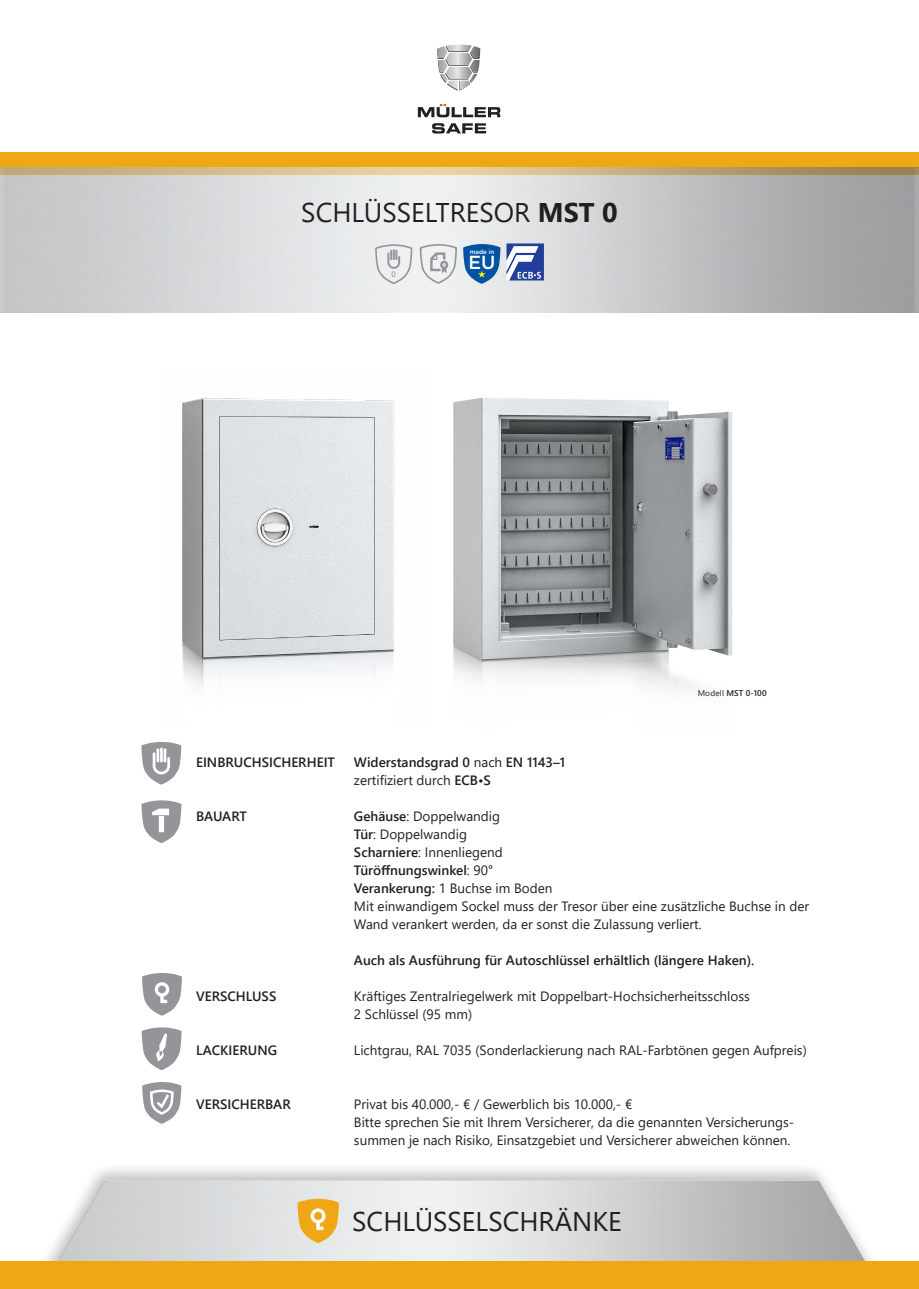
<style>
.page{position:relative;width:919px;height:1289px;background:#fff}
.page>*{position:absolute;margin:0;border:0;box-sizing:border-box;transform-origin:0 0}
.t1{font:27px "Segoe UI";color:#231f20}
.t2{font:500 18.9px "Gotham";color:#fff}
.t3{font:13.5px/18px "Segoe UI";color:#231f20}
.t4{font:600 13.5px "Segoe UI";color:#231f20}
.t5{font:600 8.25px "Segoe UI";letter-spacing:.025em;color:#231f20}
.t6{font:7.8px "Arial";color:#939598}
.t7{font:500 6.15px "Gotham";color:#fff}
.s1{font-weight:700}
.s2{font-weight:400}
.s3{font-weight:600}
</style>
<div class="page">
<img style="left:182px;top:398px;width:213px;height:289px">
<img style="left:453px;top:397px;width:280px;height:293px">
<div style="left:0;top:153px;width:918px;height:22px;background:#efa715"></div>
<div style="left:36px;top:1161px;width:844px;height:120px;background:#231f20;opacity:.41"></div>
<img style="left:36px;top:1180px;width:844px;height:81px">
<img style="left:0;top:167px;width:918px;height:145px">
<div style="left:0;top:1261px;width:918px;height:27px;background:#efa715"></div>
<svg style="left:432px;top:123px;width:54px;height:10px"></svg>
<svg style="left:418px;top:104px;width:82px;height:13px"></svg>
<svg style="left:437px;top:45px;width:43px;height:46px"></svg>
<svg style="left:297px;top:1197px;width:42px;height:46px;background:#edbe5d"></svg>
<svg style="left:463px;top:243px;width:37px;height:41px;background:#3b78b3"></svg>
<svg style="left:419px;top:243px;width:38px;height:41px"></svg>
<svg style="left:506px;top:243px;width:38px;height:37px"></svg>
<svg style="left:374px;top:243px;width:39px;height:42px;background:#dadddd"></svg>
<svg style="left:141px;top:742px;width:40px;height:42px"></svg>
<svg style="left:141px;top:800px;width:40px;height:43px"></svg>
<svg style="left:142px;top:1027px;width:39px;height:43px"></svg>
<svg style="left:142px;top:973px;width:40px;height:42px"></svg>
<svg style="left:142px;top:1082px;width:40px;height:42px"></svg>
<p class="t1" style="left:301px;top:187px;width:318px">SCHLÜSSELTRESOR <span class="s1">MST 0</span></p>
<p class="t6" style="left:391px;top:269px;width:6px">0</p>
<p class="t7" style="left:470px;top:248px;width:26px">made in</p>
<p class="t2" style="left:468px;top:251px;width:28px">EU</p>
<p class="t5" style="left:697px;top:685px;width:71px"><span class="s2">Modell</span> MST 0-100</p>
<p class="t4" style="left:196px;top:749px;width:140px">EINBRUCHSICHERHEIT</p>
<p class="t4" style="left:196px;top:803px;width:52px">BAUART</p>
<p class="t4" style="left:196px;top:983px;width:82px">VERSCHLUSS</p>
<p class="t4" style="left:196px;top:1037px;width:83px">LACKIERUNG</p>
<p class="t4" style="left:196px;top:1091px;width:96px">VERSICHERBAR</p>
<p class="t4" style="left:354px;top:749px;width:213px">Widerstandsgrad 0 <span class="s2">nach</span> EN 1143–1</p>
<p class="t3" style="left:354px;top:769px;width:138px">zertifiziert durch <span class="s3">ECB•S</span></p>
<p class="t3" style="left:354px;top:805px;width:148px"><span class="s3">Gehäuse</span>: Doppelwandig</p>
<p class="t3" style="left:354px;top:823px;width:114px"><span class="s3">Tür</span>: Doppelwandig</p>
<p class="t3" style="left:354px;top:841px;width:150px"><span class="s3">Scharniere</span>: Innenliegend</p>
<p class="t4" style="left:354px;top:857px;width:141px">Türöffnungswinkel<span class="s2">: 90°</span></p>
<p class="t3" style="left:354px;top:877px;width:200px"><span class="s3">Verankerung:</span> 1 Buchse im Boden</p>
<p class="t3" style="left:354px;top:895px;width:457px">Mit einwandigem Sockel muss der Tresor über eine zusätzliche Buchse in der<br>Wand verankert werden, da er sonst die Zulassung verliert.</p>
<p class="t4" style="left:354px;top:947px;width:402px">Auch als Ausführung für Autoschlüssel erhältlich (längere Haken).</p>
<p class="t3" style="left:354px;top:985px;width:397px">Kräftiges Zentralriegelwerk mit Doppelbart-Hochsicherheitsschloss</p>
<p class="t3" style="left:354px;top:1003px;width:120px">2 Schlüssel (95 mm)</p>
<p class="t3" style="left:354px;top:1039px;width:454px">Lichtgrau, RAL 7035 (Sonderlackierung nach RAL-Farbtönen gegen Aufpreis)</p>
<p class="t3" style="left:354px;top:1093px;width:280px">Privat bis 40.000,- € / Gewerblich bis 10.000,- €</p>
<p class="t3" style="left:354px;top:1111px;width:442px">Bitte sprechen Sie mit Ihrem Versicherer, da die genannten Versicherungs&shy;summen je nach Risiko, Einsatzgebiet und Versicherer abweichen können.</p>
<p class="t1" style="left:352px;top:1195px;width:271px">SCHLÜSSELSCHRÄNKE</p>
</div>
